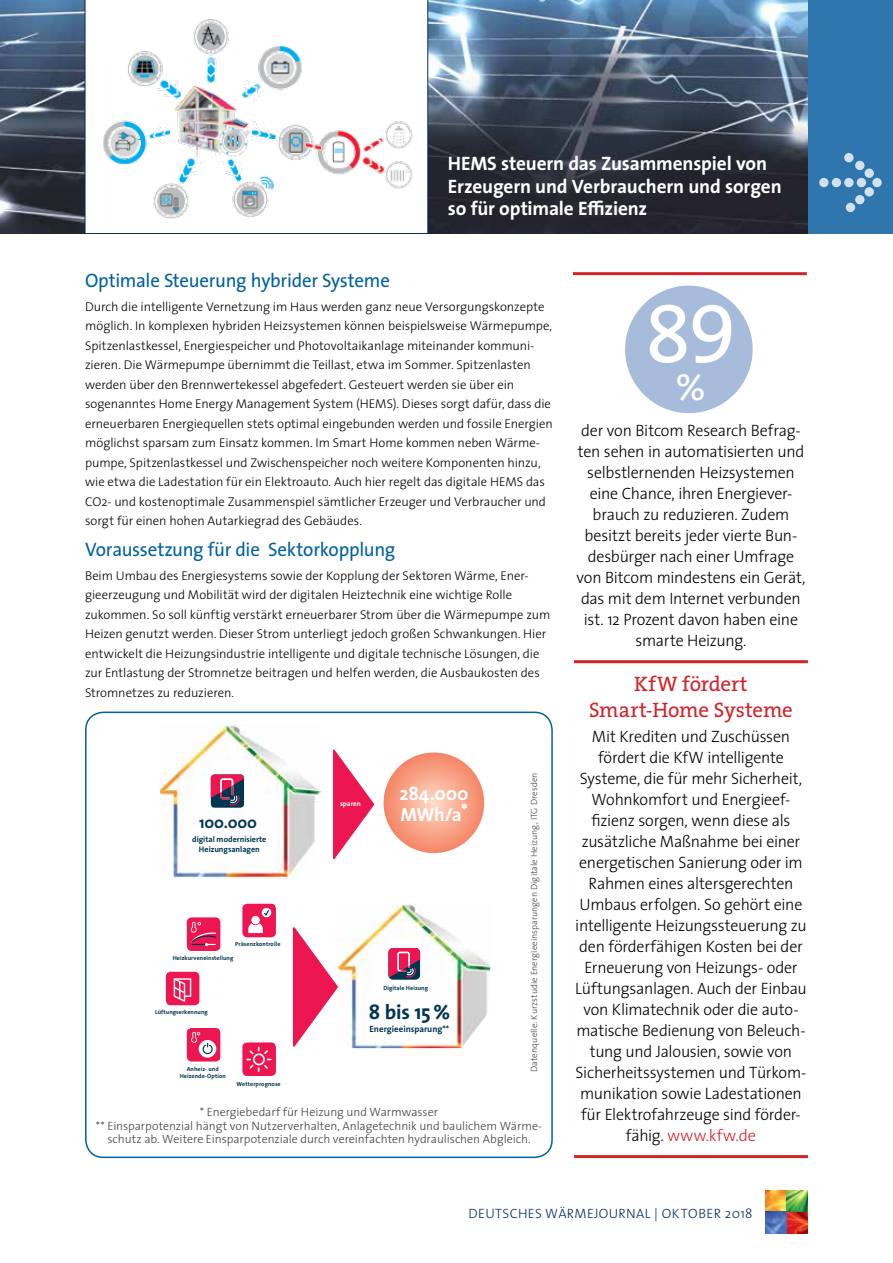
<style>
.page{position:relative;width:893px;height:1263px;background:#fff}
.page>*{position:absolute;margin:0;border:0;box-sizing:border-box;transform-origin:0 0}
.t1{font:83.7px "The Serif Caps";color:#fff}
.t2{font:37.5px "The Serif Caps";color:#fff}
.t3{font:21px/25.5px "The Serif";letter-spacing:-.01em;color:#d2232a;text-align:center}
.t4{font:700 20.7px "The Sans";color:#003650}
.t5{font:700 19.5px/22.5px "The Sans";letter-spacing:-.01em;color:#fff}
.t6{font:19.5px "The Sans";letter-spacing:-.015em;color:#00619f}
.t7{font:700 18.9px/20.5px "The Sans";letter-spacing:-.01em;color:#fff}
.t8{font:300 16.5px/21px "The Sans";letter-spacing:-.015em;color:#000;text-align:center}
.t9{font:700 16.2px "The Sans";letter-spacing:-.005em;color:#003650}
.t10{font:300 13.5px "The Sans";letter-spacing:.025em;color:#002e5e}
.t11{font:300 12.75px/19.5px "The Sans";letter-spacing:-.005em;color:#000}
.t12{font:300 12px/13.5px "The Sans";letter-spacing:-.005em;color:#414042;text-align:center}
.t13{font:300 9px "The Sans";letter-spacing:.005em;color:#414042}
.t14{font:700 9px "The Sans";letter-spacing:-.005em;color:#003650}
.t15{font:700 8.1px/10.8px "The Sans";letter-spacing:-.005em;color:#003650;text-align:center}
.t16{font:700 7.05px "The Sans";color:#fff}
.t17{font:700 6px/6.4px "The Sans";letter-spacing:.015em;color:#003650;text-align:center}
.s1{color:#d2232a}
</style>
<div class="page">
<div style="left:0;top:0;width:893px;height:234px;background:#2e76ad"></div>
<img style="left:0;top:0;width:808px;height:234px">
<img style="left:787px;top:1212px;width:21px;height:21px">
<svg style="left:765px;top:1191px;width:22px;height:21px"></svg>
<svg style="left:765px;top:1212px;width:22px;height:21px"></svg>
<svg style="left:787px;top:1191px;width:21px;height:21px"></svg>
<hr style="left:573px;top:272px;width:234px;height:3px;background:#d2232a">
<hr style="left:574px;top:660px;width:234px;height:3px;background:#d2232a">
<hr style="left:574px;top:1155px;width:234px;height:3px;background:#d2232a">
<div style="left:625px;top:286px;width:128px;height:127px;background:#a7bcda;border-radius:50%"></div>
<div style="left:85px;top:711px;width:468px;height:447px;border:2px solid #00619f;border-radius:18px"></div>
<img style="left:340px;top:904px;width:151px;height:144px">
<svg style="left:388px;top:948px;width:32px;height:32px"></svg>
<svg style="left:388px;top:948px;width:32px;height:31px"></svg>
<div style="left:242px;top:904px;width:34px;height:33px;background:#ed1651;border-radius:5px"></div>
<svg style="left:248px;top:923px;width:15px;height:10px"></svg>
<div style="left:251px;top:916px;width:9px;height:8px;background:#fff;border-radius:50%"></div>
<svg style="left:262px;top:908px;width:9px;height:9px"></svg>
<svg style="left:263px;top:909px;width:7px;height:8px"></svg>
<div style="left:187px;top:1028px;width:33px;height:33px;background:#ed1651;border-radius:5px"></div>
<div style="left:199px;top:1040px;width:17px;height:18px;background:#fff;border-radius:50%"></div>
<svg style="left:191px;top:1032px;width:22px;height:23px"></svg>
<div style="left:187px;top:917px;width:33px;height:34px;background:#ed1651;border-radius:5px"></div>
<svg style="left:190px;top:922px;width:27px;height:24px"></svg>
<div style="left:242px;top:1042px;width:34px;height:34px;background:#ed1651;border-radius:5px"></div>
<svg style="left:247px;top:1047px;width:24px;height:24px"></svg>
<div style="left:166px;top:972px;width:33px;height:33px;background:#ed1651;border-radius:5px"></div>
<svg style="left:173px;top:978px;width:19px;height:24px"></svg>
<svg style="left:292px;top:927px;width:48px;height:120px"></svg>
<img style="left:160px;top:725px;width:160px;height:154px">
<div style="left:211px;top:774px;width:33px;height:34px;background:#003650;border-radius:4px"></div>
<svg style="left:211px;top:774px;width:33px;height:32px"></svg>
<svg style="left:333px;top:749px;width:42px;height:111px"></svg>
<svg style="left:384px;top:752px;width:100px;height:101px;background:#f7a186"></svg>
<svg style="left:819px;top:178px;width:10px;height:9px"></svg>
<svg style="left:832px;top:178px;width:9px;height:9px"></svg>
<svg style="left:844px;top:178px;width:10px;height:9px"></svg>
<svg style="left:857px;top:178px;width:9px;height:9px"></svg>
<svg style="left:864px;top:169px;width:10px;height:9px"></svg>
<svg style="left:872px;top:178px;width:10px;height:9px"></svg>
<svg style="left:864px;top:187px;width:10px;height:10px"></svg>
<div style="left:855px;top:161px;width:9px;height:9px;background:#d2e1ed;border-radius:50%"></div>
<svg style="left:844px;top:153px;width:10px;height:9px"></svg>
<div style="left:855px;top:195px;width:9px;height:9px;background:#d2e1ed;border-radius:50%"></div>
<svg style="left:846px;top:203px;width:9px;height:9px"></svg>
<svg style="left:85px;top:0;width:343px;height:234px;background:#eef0f2"></svg>
<h3 class="t5" style="left:448px;top:152px;width:335px">HEMS steuern das Zusammenspiel von<br>Erzeugern und Verbrauchern und sorgen so für optimale Effizienz</h3>
<h3 class="t6" style="left:85px;top:264px;width:306px">Optimale Steuerung hybrider Systeme</h3>
<p class="t11" style="left:85px;top:296px;width:469px">Durch die intelligente Vernetzung im Haus werden ganz neue Versorgungskonzepte möglich. In komplexen hybriden Heizsystemen können beispielsweise Wärmepumpe, Spitzenlastkessel, Energiespeicher und Photovoltaikanlage miteinander kommuni&shy;zieren. Die Wärmepumpe übernimmt die Teillast, etwa im Sommer. Spitzenlasten werden über den Brennwertekessel abgefedert. Gesteuert werden sie über ein sogenanntes Home Energy Management System (HEMS). Dieses sorgt dafür, dass die erneuerbaren Energiequellen stets optimal eingebunden werden und fossile Energien möglichst sparsam zum Einsatz kommen. Im Smart Home kommen neben Wärme&shy;pumpe, Spitzenlastkessel und Zwischenspeicher noch weitere Komponenten hinzu, wie etwa die Ladestation für ein Elektroauto. Auch hier regelt das digitale HEMS das CO2- und kostenoptimale Zusammenspiel sämtlicher Erzeuger und Verbraucher und sorgt für einen hohen Autarkiegrad des Gebäudes.</p>
<h3 class="t6" style="left:85px;top:533px;width:312px">Voraussetzung für die Sektorkopplung</h3>
<p class="t11" style="left:85px;top:565px;width:467px">Beim Umbau des Energiesystems sowie der Kopplung der Sektoren Wärme, Ener&shy;gieerzeugung und Mobilität wird der digitalen Heiztechnik eine wichtige Rolle zukommen. So soll künftig verstärkt erneuerbarer Strom über die Wärmepumpe zum Heizen genutzt werden. Dieser Strom unterliegt jedoch großen Schwankungen. Hier entwickelt die Heizungsindustrie intelligente und digitale technische Lösungen, die zur Entlastung der Stromnetze beitragen und helfen werden, die Ausbaukosten des Stromnetzes zu reduzieren.</p>
<p class="t9" style="left:199px;top:809px;width:60px">100.000</p>
<p class="t15" style="left:192px;top:833px;width:76px">digital modernisierte<br>Heizungsanlagen</p>
<p class="t17" style="left:235px;top:940px;width:47px">Präsenzkontrolle</p>
<p class="t17" style="left:173px;top:954px;width:62px">Heizkurveneinstellung</p>
<p class="t17" style="left:155px;top:1008px;width:54px">Lüftungserkennung</p>
<p class="t17" style="left:180px;top:1066px;width:48px">Anheiz- und<br>Heizende-Option</p>
<p class="t17" style="left:237px;top:1080px;width:46px">Wetterprognose</p>
<p class="t16" style="left:340px;top:798px;width:22px">sparen</p>
<h3 class="t7" style="left:400px;top:783px;width:71px">284.000<br>MWh/a*</h3>
<p class="t17" style="left:383px;top:985px;width:46px">Digitale Heizung</p>
<h3 class="t4" style="left:369px;top:994px;width:83px">8 bis 15%</h3>
<p class="t14" style="left:370px;top:1021px;width:81px">Energieeinsparung**</p>
<p class="t13" style="left:527px;top:1072px;width:301px;rotate:-90deg">Datenquelle: Kurzstudie Energieeinsparungen Digitale Heizung, ITG Dresden</p>
<p class="t12" style="left:96px;top:1105px;width:448px">* Energiebedarf für Heizung und Warmwasser<br>** Einsparpotenzial hängt von Nutzerverhalten, Anlagetechnik und baulichem Wärme&shy;schutz ab. Weitere Einsparpotenziale durch vereinfachten hydraulischen Abgleich.</p>
<h1 class="t1" style="left:645px;top:264px;width:93px">89</h1>
<h2 class="t2" style="left:676px;top:356px;width:32px">%</h2>
<p class="t8" style="left:576px;top:419px;width:230px">der von Bitcom Research Befrag&shy;ten sehen in automatisierten und selbstlernenden Heizsystemen eine Chance, ihren Energiever&shy;brauch zu reduzieren. Zudem besitzt bereits jeder vierte Bun&shy;desbürger nach einer Umfrage von Bitcom mindestens ein Gerät, das mit dem Internet verbunden ist. 12 Prozent davon haben eine smarte Heizung.</p>
<h3 class="t3" style="left:589px;top:671px;width:205px">KfW fördert<br>Smart-Home Systeme</h3>
<p class="t8" style="left:575px;top:725px;width:233px">Mit Krediten und Zuschüssen fördert die KfW intelligente<br>Systeme, die für mehr Sicherheit,<br>Wohnkomfort und Energieef&shy;fizienz sorgen, wenn diese als zusätzliche Maßnahme bei einer energetischen Sanierung oder im<br>Rahmen eines altersgerechten<br>Umbaus erfolgen. So gehört eine intelligente Heizungssteuerung zu den förderfähigen Kosten bei der<br>Erneuerung von Heizungs- oder<br>Lüftungsanlagen. Auch der Einbau von Klimatechnik oder die auto&shy;matische Bedienung von Beleuch&shy;tung und Jalousien, sowie von<br>Sicherheitssystemen und Türkom&shy;munikation sowie Ladestationen für Elektrofahrzeuge sind förder&shy;fähig. <span class="s1">www.kfw.de</span></p>
<p class="t10" style="left:469px;top:1202px;width:19px">Deutsches</p>
<p class="t10" style="left:545px;top:1202px;width:30px">Wärmej</p>
<p class="t10" style="left:599px;top:1202px;width:19px">ournal</p>
<p class="t10" style="left:654px;top:1202px;width:18px">| Okt</p>
<p class="t10" style="left:688px;top:1202px;width:19px">ober</p>
<p class="t10" style="left:725px;top:1202px;width:29px">2018</p>
</div>
